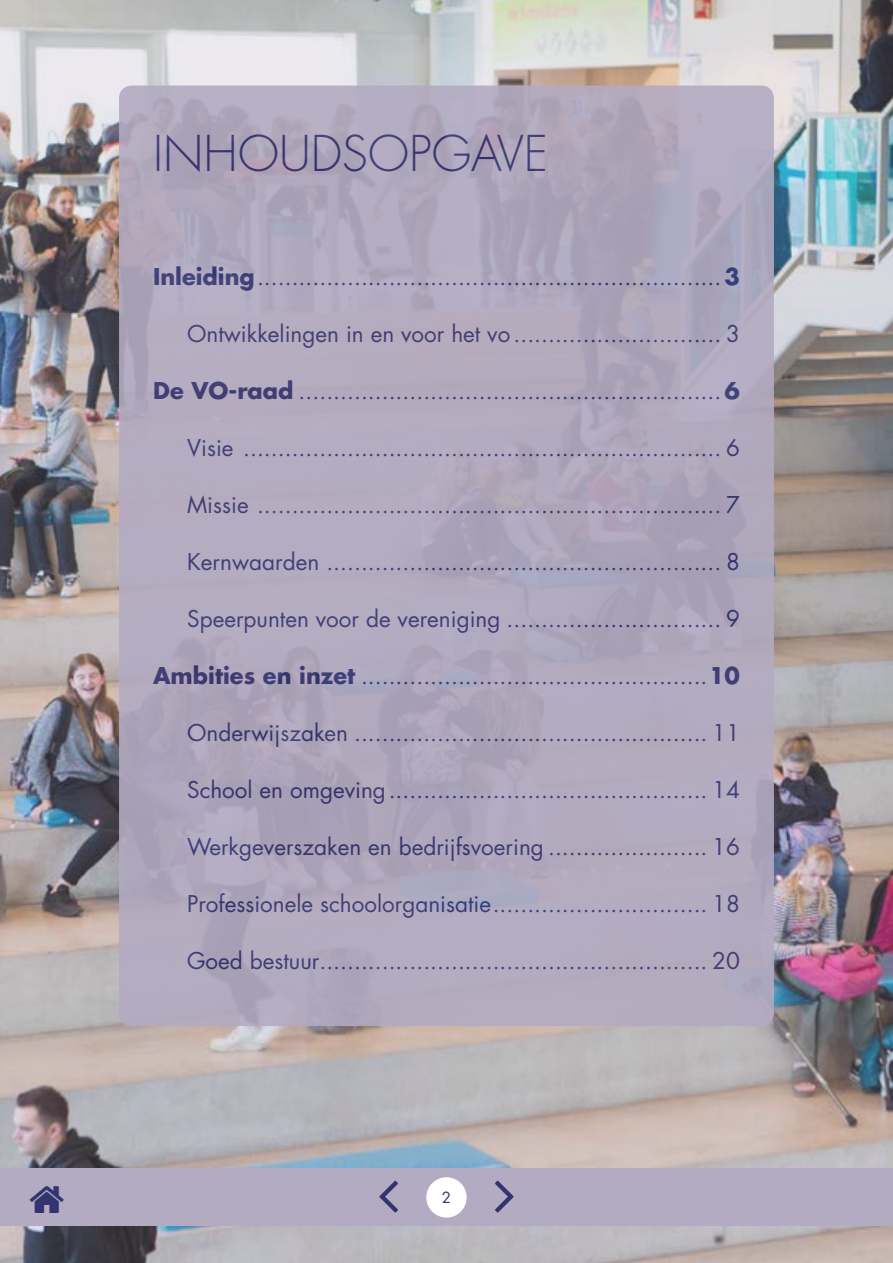
<style>
.page{position:relative;width:893px;height:1263px;background:#fff}
.page>*{position:absolute;margin:0;border:0;box-sizing:border-box;transform-origin:0 0}
.t1{font:300 48px "Futura Std";color:#333370}
.t2{font:22.5px "Futura Std";color:#333370}
.t3{font:15px "Futura Std";color:#333370}
.s1{font-weight:700}
</style>
<div class="page">
<img style="left:0;top:0;width:893px;height:1263px">
<div style="left:119px;top:86px;width:655px;height:940px;background:#b3abc2;border-radius:13px"></div>
<div style="left:0;top:1169px;width:893px;height:57px;background:#b3abc2"></div>
<div style="left:426px;top:1177px;width:41px;height:40px;background:#fff;border-radius:50%"></div>
<h1 class="t1" style="left:153px;top:126px;width:397px">INHOUDSOPGAVE</h1>
<p class="t2" style="left:153px;top:266px;width:588px"><span class="s1">Inleiding</span> ...................................................................<span class="s1">3</span></p>
<p class="t2" style="left:187px;top:323px;width:554px">Ontwikkelingen in en voor het vo .............................. 3</p>
<p class="t2" style="left:153px;top:380px;width:588px"><span class="s1">De VO-raad</span> .............................................................<span class="s1">6</span></p>
<p class="t2" style="left:187px;top:437px;width:554px">Visie ..................................................................... 6</p>
<p class="t2" style="left:187px;top:494px;width:554px">Missie ................................................................... 7</p>
<p class="t2" style="left:187px;top:551px;width:554px">Kernwaarden ......................................................... 8</p>
<p class="t2" style="left:187px;top:608px;width:554px">Speerpunten voor de vereniging ............................... 9</p>
<p class="t2" style="left:153px;top:665px;width:588px"><span class="s1">Ambities en inzet</span> ..................................................<span class="s1">10</span></p>
<p class="t2" style="left:187px;top:722px;width:554px">Onderwijszaken ................................................... 11</p>
<p class="t2" style="left:187px;top:779px;width:554px">School en omgeving .............................................. 14</p>
<p class="t2" style="left:187px;top:836px;width:554px">Werkgeverszaken en bedrijfsvoering ....................... 16</p>
<p class="t2" style="left:187px;top:893px;width:554px">Professionele schoolorganisatie ............................... 18</p>
<p class="t2" style="left:187px;top:950px;width:554px">Goed bestuur ........................................................ 20</p>
<p class="t3" style="left:442px;top:1191px;width:11px">2</p>
</div>
